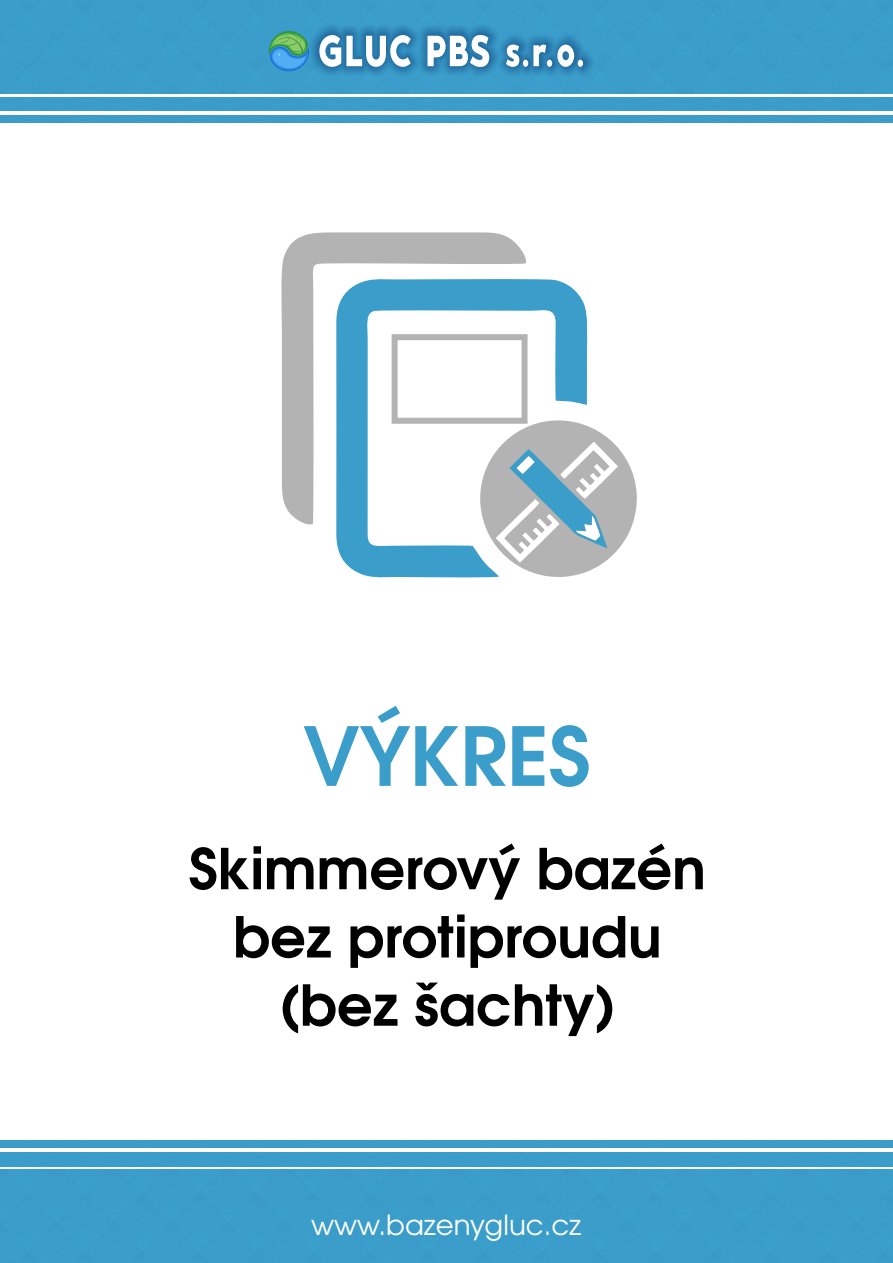
<style>
.page{position:relative;width:893px;height:1263px;background:#fff}
.page>*{position:absolute;margin:0;border:0;box-sizing:border-box;transform-origin:0 0}
.t1{font:700 80.85px "Te X Gyre Adventor";color:#3b9dca}
.t2{font:700 56.1px/68.2px "Te X Gyre Adventor";color:#000;text-align:center}
.t3{font:27.6px "Te X Gyre Adventor";color:#fff}
</style>
<div class="page">
<div style="left:0;top:0;width:893px;height:93px;background:#3b9dca"></div>
<div style="left:0;top:97px;width:893px;height:14px;background:#3b9dca"></div>
<div style="left:0;top:116px;width:893px;height:7px;background:#3a9cc9"></div>
<div style="left:308px;top:24px;width:286px;height:54px;background:#369;opacity:.49"></div>
<svg style="left:262px;top:21px;width:321px;height:60px;background:#57a2c6"></svg>
<svg style="left:336px;top:279px;width:252px;height:299px;fill:#3b9dca"></svg>
<svg style="left:281px;top:232px;width:247px;height:294px"></svg>
<div style="left:0;top:1170px;width:893px;height:93px;background:#3b9dca"></div>
<div style="left:0;top:1152px;width:893px;height:14px;background:#3b9dca"></div>
<div style="left:0;top:1140px;width:893px;height:7px;background:#3a9cc9"></div>
<div style="left:392px;top:334px;width:136px;height:90px;border:6px solid #b3b3b3"></div>
<svg style="left:477px;top:418px;width:160px;height:160px"></svg>
<h1 class="t1" style="left:303px;top:720px;width:289px">VÝKRES</h1>
<p class="t2" style="left:189px;top:837px;width:519px">Skimmerový bazén bez protiproudu (bez šachty)</p>
<p class="t3" style="left:311px;top:1212px;width:271px">www.bazenygluc.cz</p>
</div>
